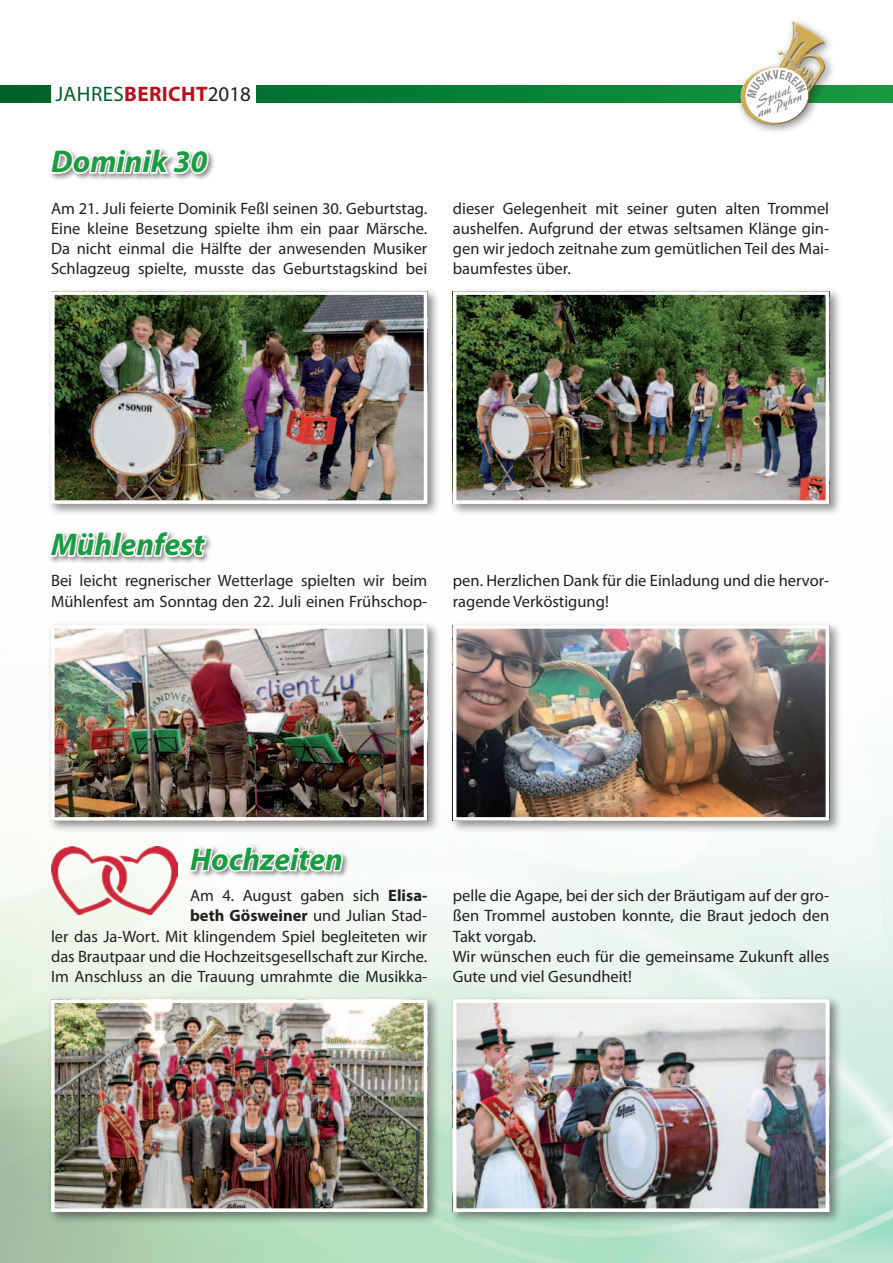
<style>
.page{position:relative;width:893px;height:1263px;background:#fff}
.page>*{position:absolute;margin:0;border:0;box-sizing:border-box;transform-origin:0 0}
.t1{font:italic 700 31.5px "Myriad Pro";color:#1b9c42}
.t2{font:700 21px "Myriad Pro";letter-spacing:.02em;color:#bb1018}
.t3{font:16.5px/20.2px "Myriad Pro";color:#231f20;text-align:justify}
.s1{font-weight:400;color:#006128}
.s2{font-weight:400;color:#231f20}
.s3{font-weight:700}
</style>
<div class="page">
<svg style="left:0;top:85px;width:893px;height:17px;background:#087f36"></svg>
<div style="left:735px;top:17px;width:101px;height:118px;background:#231f20;opacity:.5"></div>
<div style="left:739px;top:22px;width:88px;height:104px;background:#231f20;opacity:.75"></div>
<div style="left:51px;top:85px;width:204px;height:17px;background:#fff"></div>
<img style="left:0;top:106px;width:893px;height:1157px">
<div style="left:49px;top:146px;width:167px;height:35px;background:#231f20;opacity:.5"></div>
<svg style="left:48px;top:147px;width:162px;height:29px"></svg>
<div style="left:47px;top:288px;width:393px;height:228px;background:#231f20;opacity:.5"></div>
<img style="left:56px;top:296px;width:366px;height:203px">
<div style="left:51px;top:291px;width:376px;height:213px;border:4px solid #fff"></div>
<div style="left:449px;top:288px;width:393px;height:228px;background:#231f20;opacity:.5"></div>
<img style="left:458px;top:296px;width:366px;height:203px">
<div style="left:453px;top:291px;width:376px;height:213px;border:4px solid #fff"></div>
<div style="left:48px;top:529px;width:166px;height:35px;background:#231f20;opacity:.5"></div>
<img style="left:47px;top:402px;width:162px;height:157px">
<div style="left:47px;top:621px;width:393px;height:213px;background:#231f20;opacity:.5"></div>
<img style="left:56px;top:630px;width:366px;height:186px">
<div style="left:51px;top:625px;width:376px;height:196px;border:4px solid #fff"></div>
<div style="left:449px;top:621px;width:393px;height:213px;background:#231f20;opacity:.5"></div>
<img style="left:458px;top:630px;width:366px;height:186px">
<div style="left:453px;top:625px;width:376px;height:196px;border:4px solid #fff"></div>
<div style="left:188px;top:844px;width:162px;height:35px;background:#231f20;opacity:.5"></div>
<svg style="left:187px;top:844px;width:157px;height:29px"></svg>
<div style="left:47px;top:995px;width:393px;height:229px;background:#231f20;opacity:.5"></div>
<img style="left:56px;top:1004px;width:366px;height:203px">
<div style="left:51px;top:999px;width:376px;height:213px;border:4px solid #fff"></div>
<div style="left:449px;top:995px;width:393px;height:229px;background:#231f20;opacity:.5"></div>
<img style="left:458px;top:1004px;width:366px;height:203px">
<div style="left:453px;top:999px;width:376px;height:213px;border:4px solid #fff"></div>
<img style="left:51px;top:846px;width:126px;height:68px">
<p class="t2" style="left:55px;top:80px;width:197px"><span class="s1">JAHRES</span>BERICHT<span class="s2">2018</span></p>
<p class="t1" style="left:51px;top:141px;width:158px">Dominik 30</p>
<p class="t3" style="left:51px;top:198px;width:378px">Am 21. Juli feierte Dominik Feßl seinen 30. Geburtstag.<br>Eine kleine Besetzung spielte ihm ein paar Märsche.<br>Da nicht einmal die Hälfte der anwesenden Musiker Schlagzeug spielte, musste das Geburtstagskind bei</p>
<p class="t3" style="left:453px;top:198px;width:378px">dieser Gelegenheit mit seiner guten alten Trommel aushelfen. Aufgrund der etwas seltsamen Klänge gin&shy;gen wir jedoch zeitnahe zum gemütlichen Teil des Mai&shy;baumfestes über.</p>
<p class="t1" style="left:51px;top:524px;width:155px">Mühlenfest</p>
<p class="t3" style="left:51px;top:570px;width:378px">Bei leicht regnerischer Wetterlage spielten wir beim<br>Mühlenfest am Sonntag den 22. Juli einen Frühschop-</p>
<p class="t3" style="left:453px;top:570px;width:378px">pen. Herzlichen Dank für die Einladung und die hervor&shy;ragende Verköstigung!</p>
<p class="t1" style="left:190px;top:839px;width:154px">Hochzeiten</p>
<p class="t3" style="left:51px;top:885px;width:378px;text-align:right">Am 4. August gaben sich <span class="s3">Elisa-<br>beth Gösweiner</span> und Julian Stad-<br>ler das Ja-Wort. Mit klingendem Spiel begleiteten wir das Brautpaar und die Hochzeitsgesellschaft zur Kirche.<br>Im Anschluss an die Trauung umrahmte die Musikka-</p>
<p class="t3" style="left:453px;top:885px;width:378px">pelle die Agape, bei der sich der Bräutigam auf der gro&shy;ßen Trommel austoben konnte, die Braut jedoch den Takt vorgab.</p>
<p class="t3" style="left:453px;top:946px;width:378px">Wir wünschen euch für die gemeinsame Zukunft alles<br>Gute und viel Gesundheit!</p>
</div>
